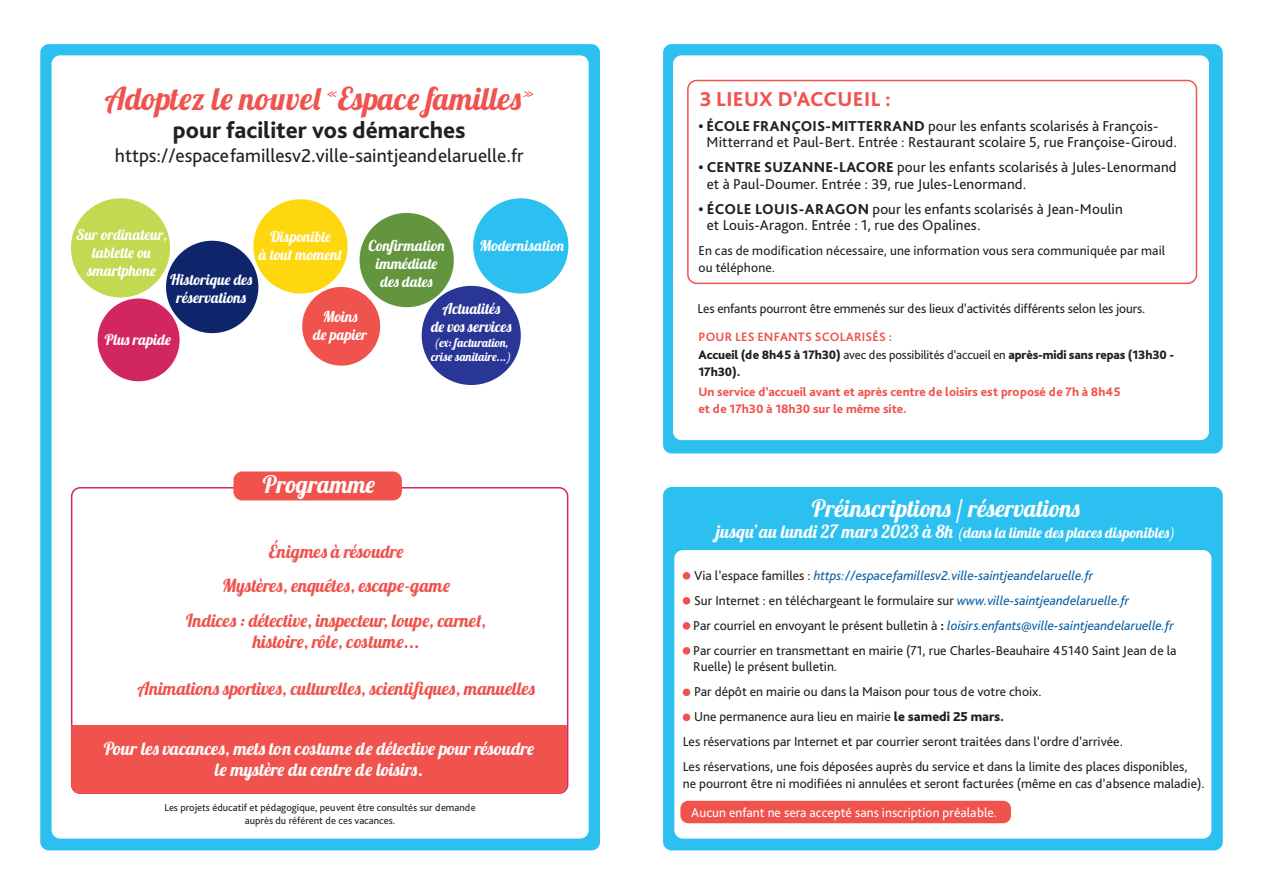
<style>
.page{position:relative;width:1263px;height:893px;background:#fff}
.page>*{position:absolute;margin:0;border:0;box-sizing:border-box;transform-origin:0 0}
.t1{font:31.5px "Lobster 1.4";letter-spacing:.05em;color:#f0524d}
.t2{font:24px "Lobster 1.4";color:#fff}
.t3{font:800 24px "Bliss Pro";color:#231f20}
.t4{font:800 21px "Bliss Pro";letter-spacing:.015em;color:#f0524d}
.t5{font:19.5px "Bliss Pro";color:#231f20}
.t6{font:18px/34.3px "Lobster 1.4";letter-spacing:.015em;color:#f0524d;text-align:center}
.t7{font:18px/21.6px "Lobster 1.4";letter-spacing:.015em;color:#fff;text-align:center}
.t8{font:18px "Lobster 1.4";letter-spacing:.04em;color:#f0524d}
.t9{font:15px/16.5px "Bliss Pro";letter-spacing:.005em;color:#231f20}
.t10{font:15px/18px "Lobster 1.4";letter-spacing:.02em;color:#fff;text-align:center}
.t11{font:15px "Lobster 1.4";letter-spacing:.05em;color:#fff}
.t12{font:15px/18px "Lobster 1.4";color:#fff;text-align:center}
.t13{font:13.5px/25px "Bliss Pro";color:#231f20}
.t14{font:13.5px "Bliss Pro";color:#fff}
.t15{font:800 12.75px/18.6px "Bliss Pro";letter-spacing:-.01em;color:#231f20}
.t16{font:800 12.75px/16.5px "Bliss Pro";color:#f0524d}
.t17{font:12px/14.4px "Lobster 1.4";letter-spacing:.05em;color:#fff}
.t18{font:10.5px/13.5px "Bliss Pro";color:#231f20;text-align:center}
.s1{font-weight:800}
.s2{font-weight:700;color:#f0524d}
.s3{font-weight:400}
.s4{font-size:18px}
.s5{font-style:italic;color:#095ea3}
</style>
<div class="page">
<div style="left:40px;top:44px;width:560px;height:806px;background:#2cc0f0;border-radius:9px"></div>
<div style="left:52px;top:55px;width:537px;height:784px;background:#fff;border-radius:9px"></div>
<div style="left:663px;top:44px;width:560px;height:409px;background:#2cc0f0;border-radius:9px"></div>
<div style="left:663px;top:487px;width:560px;height:363px;background:#2cc0f0;border-radius:9px"></div>
<div style="left:673px;top:55px;width:536px;height:385px;background:#fff;border-radius:9px"></div>
<div style="left:674px;top:550px;width:537px;height:289px;background:#fff;border-radius:9px"></div>
<div style="left:687px;top:80px;width:510px;height:204px;border:2px solid #f0524d;border-radius:9px"></div>
<div style="left:680px;top:800px;width:332px;height:24px;background:#f0524d;border-radius:9px"></div>
<div style="left:679px;top:799px;width:333px;height:26px;border:2px solid #fff;border-radius:9px"></div>
<div style="left:683px;top:572px;width:7px;height:8px;background:#f0524d;border-radius:50%"></div>
<div style="left:683px;top:597px;width:7px;height:8px;background:#f0524d;border-radius:50%"></div>
<div style="left:683px;top:622px;width:7px;height:8px;background:#f0524d;border-radius:50%"></div>
<div style="left:683px;top:647px;width:7px;height:8px;background:#f0524d;border-radius:50%"></div>
<div style="left:683px;top:689px;width:7px;height:7px;background:#f0524d;border-radius:50%"></div>
<div style="left:683px;top:714px;width:7px;height:7px;background:#f0524d;border-radius:50%"></div>
<div style="left:71px;top:198px;width:99px;height:99px;background:#c2d951;border-radius:50%"></div>
<div style="left:98px;top:298px;width:82px;height:83px;background:#d22663;border-radius:50%"></div>
<div style="left:302px;top:287px;width:78px;height:79px;background:#f0524d;border-radius:50%"></div>
<div style="left:166px;top:241px;width:92px;height:92px;background:#0e256c;border-radius:50%"></div>
<div style="left:253px;top:199px;width:95px;height:95px;background:#fed70f;border-radius:50%"></div>
<div style="left:473px;top:198px;width:95px;height:96px;background:#2cc0f0;border-radius:50%"></div>
<div style="left:360px;top:213px;width:94px;height:94px;background:#63943e;border-radius:50%"></div>
<div style="left:422px;top:286px;width:99px;height:99px;background:#293695;border-radius:50%"></div>
<div style="left:233px;top:471px;width:169px;height:29px;background:#f0524d;border-radius:9px"></div>
<div style="left:71px;top:725px;width:496px;height:68px;background:#f0524d"></div>
<h1 class="t1" style="left:105px;top:78px;width:431px">Adoptez le nouvel <sup>«</sup>Espace familles<sup>»</sup></h1>
<h2 class="t3" style="left:173px;top:116px;width:294px">pour faciliter vos démarches</h2>
<h3 class="t5" style="left:115px;top:143px;width:410px">https://espacefamillesv2.ville-saintjeandelaruelle.fr</h3>
<p class="t10" style="left:76px;top:225px;width:92px">Sur ordinateur, tablette ou smartphone</p>
<p class="t12" style="left:259px;top:227px;width:85px">Disponible<br>à tout moment</p>
<p class="t10" style="left:480px;top:236px;width:86px">Modernisation</p>
<p class="t10" style="left:369px;top:236px;width:77px">Confirmation immédiate des dates</p>
<p class="t10" style="left:431px;top:300px;width:82px">Actualités<br>de vos services</p>
<p class="t17" style="left:431px;top:335px;width:82px">(ex: facturation, crise sanitaire...)</p>
<p class="t10" style="left:170px;top:270px;width:83px">Historique des réservations</p>
<p class="t10" style="left:313px;top:307px;width:55px">Moins<br>de papier</p>
<p class="t11" style="left:105px;top:330px;width:68px">Plus rapide</p>
<h2 class="t2" style="left:263px;top:469px;width:114px">Programme</h2>
<h3 class="t6" style="left:186px;top:534px;width:301px">Énigmes à résoudre<br>Mystères, enquêtes, escape-game<br>Indices : détective, inspecteur, loupe, carnet,</h3>
<h3 class="t8" style="left:253px;top:630px;width:168px">histoire, rôle, costume...</h3>
<h3 class="t8" style="left:137px;top:677px;width:399px">Animations sportives, culturelles, scientifiques, manuelles</h3>
<h3 class="t7" style="left:104px;top:737px;width:432px">Pour les vacances, mets ton costume de détective pour résoudre le mystère du centre de loisirs.</h3>
<p class="t18" style="left:164px;top:800px;width:313px">Les projets éducatif et pédagogique, peuvent être consultés sur demande auprès du référent de ces vacances.</p>
<h3 class="t4" style="left:700px;top:85px;width:193px">3 LIEUX D’ACCUEIL :</h3>
<p class="t9" style="left:706px;top:117px;width:472px;text-indent:-8px"><span class="s1">• ÉCOLE FRANÇOIS-MITTERRAND</span> pour les enfants scolarisés à François-<br>Mitterrand et Paul-Bert. Entrée : Restaurant scolaire 5, rue Françoise-Giroud.</p>
<p class="t9" style="left:707px;top:158px;width:471px;text-indent:-8px"><span class="s1">• CENTRE SUZANNE-LACORE</span> pour les enfants scolarisés à Jules-Lenormand et à Paul-Doumer. Entrée : 39, rue Jules-Lenormand.</p>
<p class="t9" style="left:707px;top:200px;width:417px;text-indent:-8px"><span class="s1">• ÉCOLE LOUIS-ARAGON</span> pour les enfants scolarisés à Jean-Moulin et Louis-Aragon. Entrée : 1, rue des Opalines.</p>
<p class="t13" style="left:698px;top:242px;width:468px;line-height:16.5px">En cas de modification nécessaire, une information vous sera communiquée par mail ou téléphone.</p>
<p class="t13" style="left:697px;top:295px;width:449px">Les enfants pourront être emmenés sur des lieux d’activités différents selon les jours.</p>
<p class="t15" style="left:698px;top:327px;width:477px"><span class="s2">POUR LES ENFANTS SCOLARISÉS :<br></span>Accueil (de 8h45 à 17h30) <span class="s3">avec des possibilités d’accueil en</span> après-midi sans repas (13h30 -</p>
<p class="t15" style="left:698px;top:362px;width:43px">17h30).</p>
<p class="t16" style="left:698px;top:384px;width:424px">Un service d’accueil avant et après centre de loisirs est proposé de 7h à 8h45 et de 17h30 à 18h30 sur le même site.</p>
<h2 class="t2" style="left:812px;top:493px;width:269px">Préinscriptions / réservations</h2>
<p class="t11" style="left:716px;top:523px;width:461px"><span class="s4">jusqu’au lundi 27 mars 2023 à 8h</span> (dans la limite des places disponibles)</p>
<p class="t13" style="left:693px;top:562px;width:485px">Via l’espace familles : <span class="s5">https://espacefamillesv2.ville-saintjeandelaruelle.fr<br></span>Sur Internet : en téléchargeant le formulaire sur <span class="s5">www.ville-saintjeandelaruelle.fr<br></span>Par courriel en envoyant le présent bulletin à <span class="s1">:</span> <span class="s5">loisirs.enfants@ville-saintjeandelaruelle.fr </span>Par courrier en transmettant en mairie (71, rue Charles-Beauhaire 45140 Saint Jean de la</p>
<p class="t13" style="left:693px;top:654px;width:145px">Ruelle) le présent bulletin.</p>
<p class="t13" style="left:694px;top:679px;width:349px">Par dépôt en mairie ou dans la Maison pour tous de votre choix.</p>
<p class="t13" style="left:694px;top:704px;width:312px">Une permanence aura lieu en mairie <span class="s1">le samedi 25 mars.</span></p>
<p class="t13" style="left:683px;top:729px;width:442px">Les réservations par Internet et par courrier seront traitées dans l’ordre d’arrivée.</p>
<p class="t13" style="left:683px;top:754px;width:506px">Les réservations, une fois déposées auprès du service et dans la limite des places disponibles,</p>
<p class="t13" style="left:683px;top:770px;width:523px">ne pourront être ni modifiées ni annulées et seront facturées (même en cas d’absence maladie).</p>
<p class="t14" style="left:691px;top:804px;width:307px">Aucun enfant ne sera accepté sans inscription préalable.</p>
</div>
